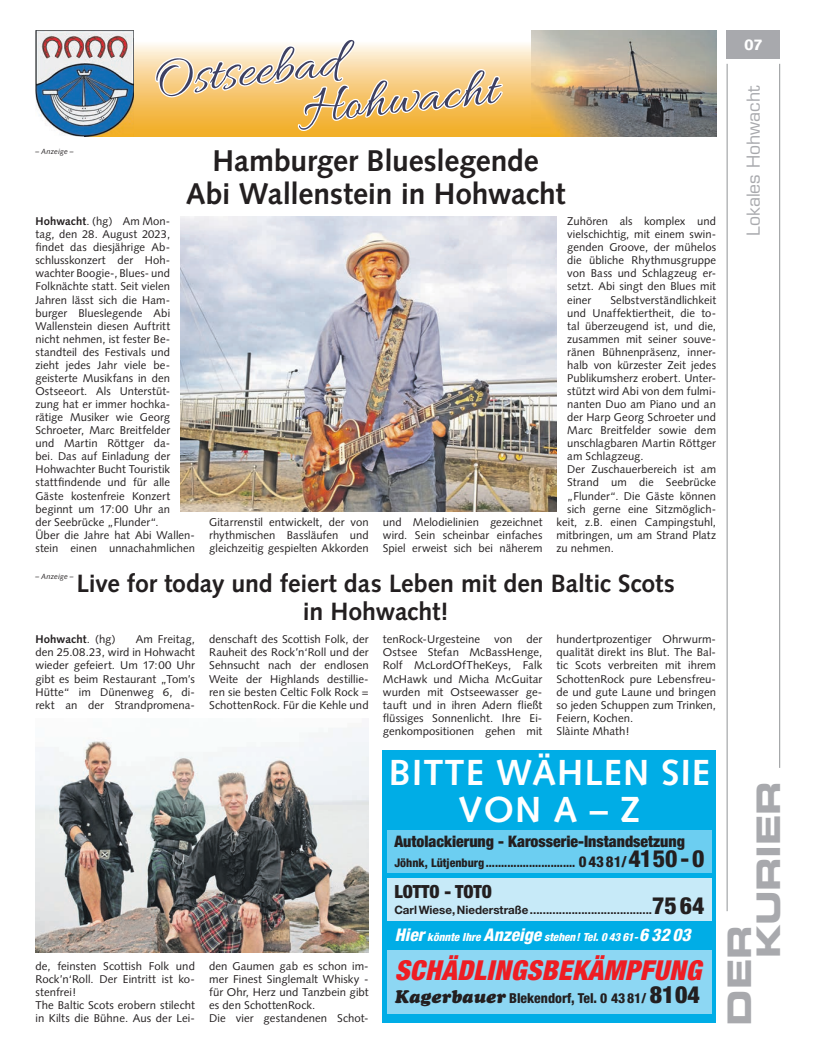
<style>
.page{position:relative;width:819px;height:1053px;background:#fff}
.page>*{position:absolute;margin:0;border:0;box-sizing:border-box;transform-origin:0 0}
.t1{font:55px/43.8px "Allura";color:#3e4163}
.t2{font:700 36.25px/36.2px "Syntax LT Std";letter-spacing:.03em;color:#fff;text-align:center}
.t3{font:32.5px/28.9px "Eurostile LT Std Bold Ex 2";letter-spacing:-.01em;color:#a8a9ad}
.t4{font:700 30px/32.5px "Syntax LT Std";letter-spacing:-.005em;color:#231f20;text-align:center}
.t5{font:italic 900 condensed 27.5px "Helvetica Neue";letter-spacing:.015em;color:#ee1d23}
.t6{font:700 25px/27.5px "Syntax LT Std";letter-spacing:-.005em;color:#231f20;text-align:center}
.t7{font:900 condensed 18.12px "Helvetica Neue";color:#231f20}
.t8{font:17.5px "Eurostile LT Std";color:#a8a9ad}
.t9{font:900 condensed 15.88px "Helvetica Neue";color:#231f20}
.t10{font:900 15px "Syntax LT Std";color:#fff}
.t11{font:800 condensed 13.75px "Helvetica Neue";color:#231f20}
.t12{font:800 condensed 11.88px "Helvetica Neue";color:#231f20}
.t13{font:700 11.5px "Helvetica Neue";color:#231f20}
.t14{font:11.25px/13px "Syntax";letter-spacing:.005em;color:#231f20;text-align:justify}
.t15{font:italic 800 condensed 11.25px "Helvetica Neue";color:#fff}
.t16{font:700 11.25px "Syntax";letter-spacing:.01em;color:#231f20}
.t17{font:italic 7.5px "Syntax LT Std";letter-spacing:.015em;color:#231f20}
.s1{font-weight:700}
.s2{font-weight:400}
.s3{font-size:15px}
.s4{font-size:23.75px}
.s5{font-weight:800;font-stretch:condensed;font-size:23.75px}
.s6{font-size:17.5px}
.s7{font-family:"Cooper Black Std";font-weight:400;font-style:italic;font-stretch:normal;font-size:18.12px}
.s8{font-weight:900;font-size:23.75px}
</style>
<div class="page">
<hr style="left:726px;top:64px;width:1px;height:847px;background:#939598">
<hr style="left:779px;top:64px;width:1px;height:703px;background:#939598">
<div style="left:726px;top:30px;width:54px;height:29px;background:#a8a9ad"></div>
<div style="left:383px;top:749px;width:333px;height:273px;background:#00ade6"></div>
<div style="left:387px;top:878px;width:324px;height:42px;background:#c7eaf8"></div>
<div style="left:387px;top:830px;width:324px;height:42px;background:#6ccef1"></div>
<div style="left:387px;top:950px;width:324px;height:64px;background:#8dd7f3"></div>
<svg style="left:134px;top:44px;width:397px;height:92px;background:#f7cc7c"></svg>
<img style="left:531px;top:30px;width:185px;height:106px">
<img style="left:35px;top:30px;width:99px;height:106px">
<img style="left:85px;top:38px;width:49px;height:98px">
<svg style="left:153px;top:44px;width:351px;height:92px"></svg>
<img style="left:181px;top:216px;width:375px;height:296px">
<img style="left:35px;top:728px;width:334px;height:224px">
<p class="t17" style="left:35px;top:147px;width:40px">– Anzeige –</p>
<p class="t1" style="left:296px;top:47px;width:197px;text-indent:-145px;rotate:-6deg">Ostseebad<br>Hohwacht</p>
<p class="t4" style="left:186px;top:145px;width:381px">Hamburger Blueslegende<br>Abi Wallenstein in Hohwacht</p>
<p class="t14" style="left:35px;top:215px;width:161px;text-align:left"><span class="s1">Hohwacht</span>. (hg) Am Mon-<br>tag, den 28. August 2023, findet das diesjährige Ab&shy;schlusskonzert der Hoh&shy;wachter Boogie-, Blues- und<br>Folknächte statt. Seit vielen<br>Jahren lässt sich die Ham&shy;burger Blueslegende Abi<br>Wallenstein diesen Auftritt nicht nehmen, ist fester Be&shy;standteil des Festivals und zieht jedes Jahr viele be&shy;geisterte Musikfans in den<br>Ostseeort. Als Unterstüt&shy;zung hat er immer hochka&shy;rätige Musiker wie Georg<br>Schroeter, Marc Breitfelder<br>und Martin Röttger da-<br>bei. Das auf Einladung der<br>Hohwachter Bucht Touristik stattfindende und für alle<br>Gäste kostenfreie Konzert beginnt um 17:00 Uhr an<br>der Seebrücke „Flunder“.<br>Über die Jahre hat Abi Wallen&shy;stein einen unnachahmlichen</p>
<p class="t14" style="left:209px;top:515px;width:161px">Gitarrenstil entwickelt, der von rhythmischen Bassläufen und gleichzeitig gespielten Akkorden</p>
<p class="t14" style="left:383px;top:515px;width:161px">und Melodielinien gezeichnet wird. Sein scheinbar einfaches Spiel erweist sich bei näherem</p>
<p class="t14" style="left:567px;top:215px;width:150px">Zuhören als komplex und vielschichtig, mit einem swin&shy;genden Groove, der mühelos die übliche Rhythmusgruppe von Bass und Schlagzeug er&shy;setzt. Abi singt den Blues mit einer</p>
<p class="t14" style="left:610px;top:293px;width:107px">Selbstverständlichkeit</p>
<p class="t14" style="left:567px;top:306px;width:150px">und Unaffektiertheit, die to-</p>
<p class="t14" style="left:567px;top:319px;width:150px">tal überzeugend ist, und die,</p>
<p class="t14" style="left:567px;top:332px;width:150px">zusammen mit seiner souve-</p>
<p class="t14" style="left:567px;top:345px;width:150px">ränen Bühnenpräsenz, inner-</p>
<p class="t14" style="left:567px;top:358px;width:150px">halb von kürzester Zeit jedes</p>
<p class="t14" style="left:567px;top:371px;width:150px">Publikumsherz erobert. Unter-</p>
<p class="t14" style="left:567px;top:384px;width:150px">stützt wird Abi von dem fulmi-</p>
<p class="t14" style="left:567px;top:397px;width:150px">nanten Duo am Piano und an</p>
<p class="t14" style="left:567px;top:411px;width:150px">der Harp Georg Schroeter und</p>
<p class="t14" style="left:567px;top:424px;width:150px">Marc Breitfelder sowie dem</p>
<p class="t14" style="left:567px;top:437px;width:150px">unschlagbaren Martin Röttger</p>
<p class="t14" style="left:567px;top:450px;width:78px">am Schlagzeug.</p>
<p class="t14" style="left:567px;top:463px;width:150px">Der Zuschauerbereich ist am</p>
<p class="t14" style="left:567px;top:476px;width:150px">Strand um die Seebrücke</p>
<p class="t14" style="left:567px;top:489px;width:150px">„Flunder“. Die Gäste können</p>
<p class="t14" style="left:567px;top:502px;width:150px">sich gerne eine Sitzmöglich-</p>
<p class="t14" style="left:556px;top:515px;width:161px">keit, z.B. einen Campingstuhl,</p>
<p class="t14" style="left:556px;top:528px;width:161px">mitbringen, um am Strand Platz</p>
<p class="t14" style="left:556px;top:541px;width:59px">zu nehmen.</p>
<p class="t17" style="left:35px;top:572px;width:40px">– Anzeige –</p>
<p class="t6" style="left:76px;top:570px;width:600px">Live for today und feiert das Leben mit den Baltic Scots in Hohwacht!</p>
<p class="t14" style="left:383px;top:633px;width:161px">tenRock-Urgesteine von der Ostsee Stefan McBassHenge, Rolf McLordOfTheKeys, Falk McHawk und Micha McGuitar wurden mit Ostseewasser ge&shy;tauft und in ihren Adern fließt flüssiges Sonnenlicht. Ihre Ei&shy;genkompositionen gehen mit</p>
<p class="t14" style="left:556px;top:633px;width:161px;text-align:left">hundertprozentiger Ohrwurm&shy;qualität direkt ins Blut. The Bal&shy;tic Scots verbreiten mit ihrem<br>SchottenRock pure Lebensfreu&shy;de und gute Laune und bringen so jeden Schuppen zum Trinken,<br>Feiern, Kochen.<br>Slàinte Mhath!</p>
<p class="t14" style="left:209px;top:633px;width:161px">denschaft des Scottish Folk, der Rauheit des Rock’n‘Roll und der Sehnsucht nach der endlosen Weite der Highlands destillie&shy;ren sie besten Celtic Folk Rock = SchottenRock. Für die Kehle und</p>
<p class="t16" style="left:35px;top:633px;width:82px">Hohwacht<span class="s2">. (hg)</span></p>
<p class="t14" style="left:35px;top:633px;width:161px;text-indent:100px">Am Freitag, den 25.08.23, wird in Hohwacht wieder gefeiert. Um 17:00 Uhr gibt es beim Restaurant „Tom’s Hütte“ im Dünenweg 6, di&shy;rekt an der Strandpromena-</p>
<p class="t2" style="left:389px;top:754px;width:322px">BITTE WÄHLEN SIE<br>VON A – Z</p>
<p class="t9" style="left:394px;top:831px;width:292px">Autolackierung - Karosserie-Instandsetzung</p>
<p class="t12" style="left:394px;top:855px;width:312px">Jöhnk, Lütjenburg............................. <span class="s3">04381/</span><span class="s4">4150-0</span></p>
<p class="t14" style="left:35px;top:959px;width:161px;text-align:left">de, feinsten Scottish Folk und<br>Rock’n‘Roll. Der Eintritt ist ko&shy;stenfrei!<br>The Baltic Scots erobern stilecht in Kilts die Bühne. Aus der Lei-</p>
<p class="t14" style="left:209px;top:959px;width:161px;text-align:left">den Gaumen gab es schon im&shy;mer Finest Singlemalt Whisky - für Ohr, Herz und Tanzbein gibt es den SchottenRock.<br>Die vier gestandenen Schot-</p>
<p class="t7" style="left:394px;top:880px;width:99px">LOTTO - TOTO</p>
<p class="t13" style="left:394px;top:902px;width:312px">Carl Wiese, Niederstraße......................................<span class="s5">7564</span></p>
<p class="t15" style="left:395px;top:929px;width:297px"><span class="s6">Hier</span> könnte Ihre <span class="s6">Anzeige</span> stehen! Tel. 0 43 61-<span class="s6">6 32 03</span></p>
<p class="t5" style="left:395px;top:953px;width:308px">SCHÄDLINGSBEKÄMPFUNG</p>
<p class="t11" style="left:395px;top:989px;width:306px"><span class="s7">Kagerbauer</span> Blekendorf, Tel. 0 4381/ <span class="s8">8104</span></p>
<p class="t10" style="left:744px;top:36px;width:20px">07</p>
<p class="t8" style="left:743px;top:235px;width:151px;rotate:-90deg">Lokales Hohwacht</p>
<p class="t3" style="left:724px;top:958px;width:179px;text-indent:-67px;rotate:-90deg">DER<br>KURIER</p>
</div>
